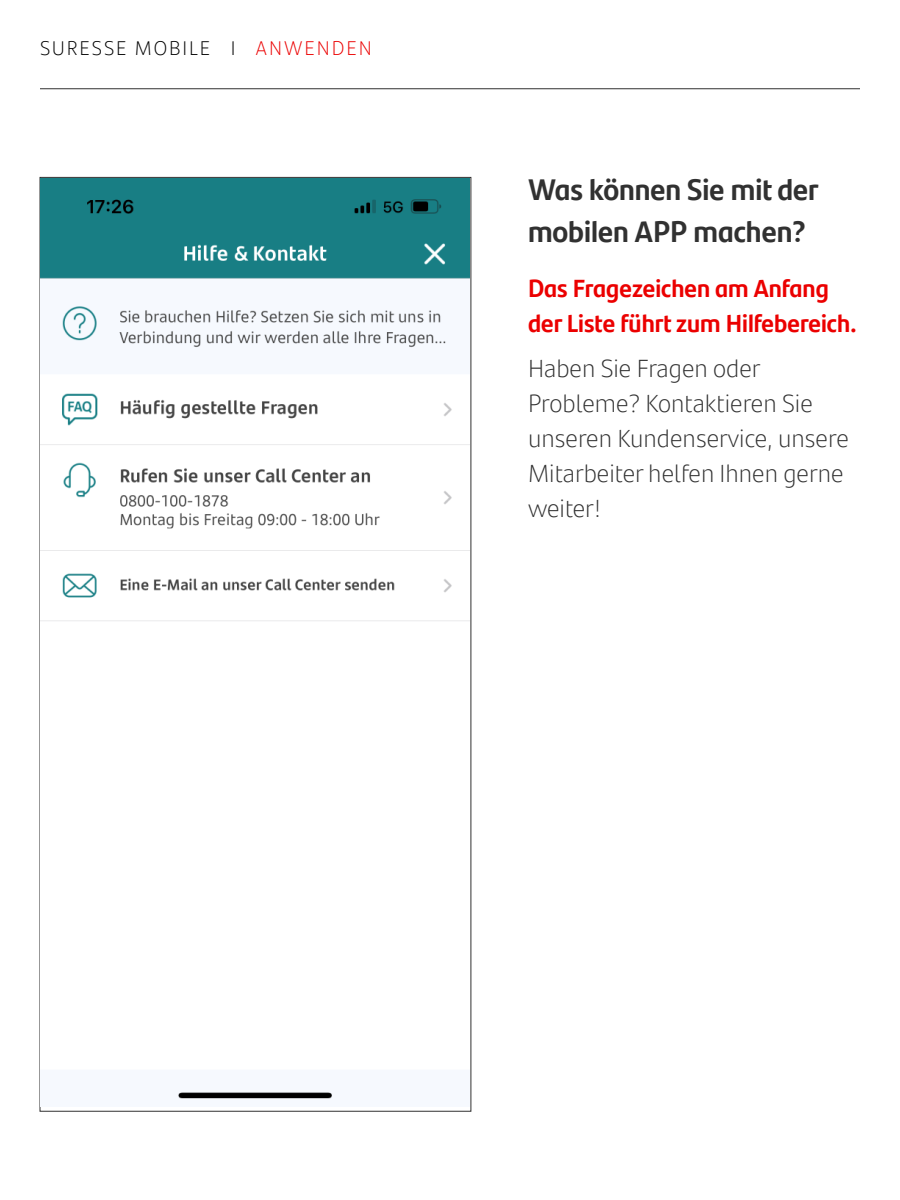
<style>
.page{position:relative;width:900px;height:1200px;background:#fff}
.page>*{position:absolute;margin:0;border:0;box-sizing:border-box;transform-origin:0 0}
.t1{font:700 30px/42px "Santander Headline";color:#313131}
.t2{font:300 25px/35px "Santander Text";color:#313131}
.t3{font:700 25px/35px "Santander Headline";color:#eb0000}
.t4{font:300 20px "Santander Text";letter-spacing:.1em;color:#000}
.s1{color:#eb0000}
</style>
<div class="page">
<hr style="left:40px;top:88px;width:820px;height:1px;background:#313131">
<img style="left:41px;top:179px;width:428px;height:920px">
<p class="t4" style="left:40px;top:38px;width:333px">SURESSE MOBILE I <span class="s1">ANWENDEN</span></p>
<p class="t1" style="left:528px;top:169px;width:292px">Was können Sie mit der mobilen APP machen?</p>
<p class="t3" style="left:528px;top:271px;width:331px">Das Fragezeichen am Anfang der Liste führt zum Hilfebereich.</p>
<p class="t2" style="left:528px;top:351px;width:322px">Haben Sie Fragen oder<br>Probleme? Kontaktieren Sie unseren Kundenservice, unsere<br>Mitarbeiter helfen Ihnen gerne weiter!</p>
</div>
